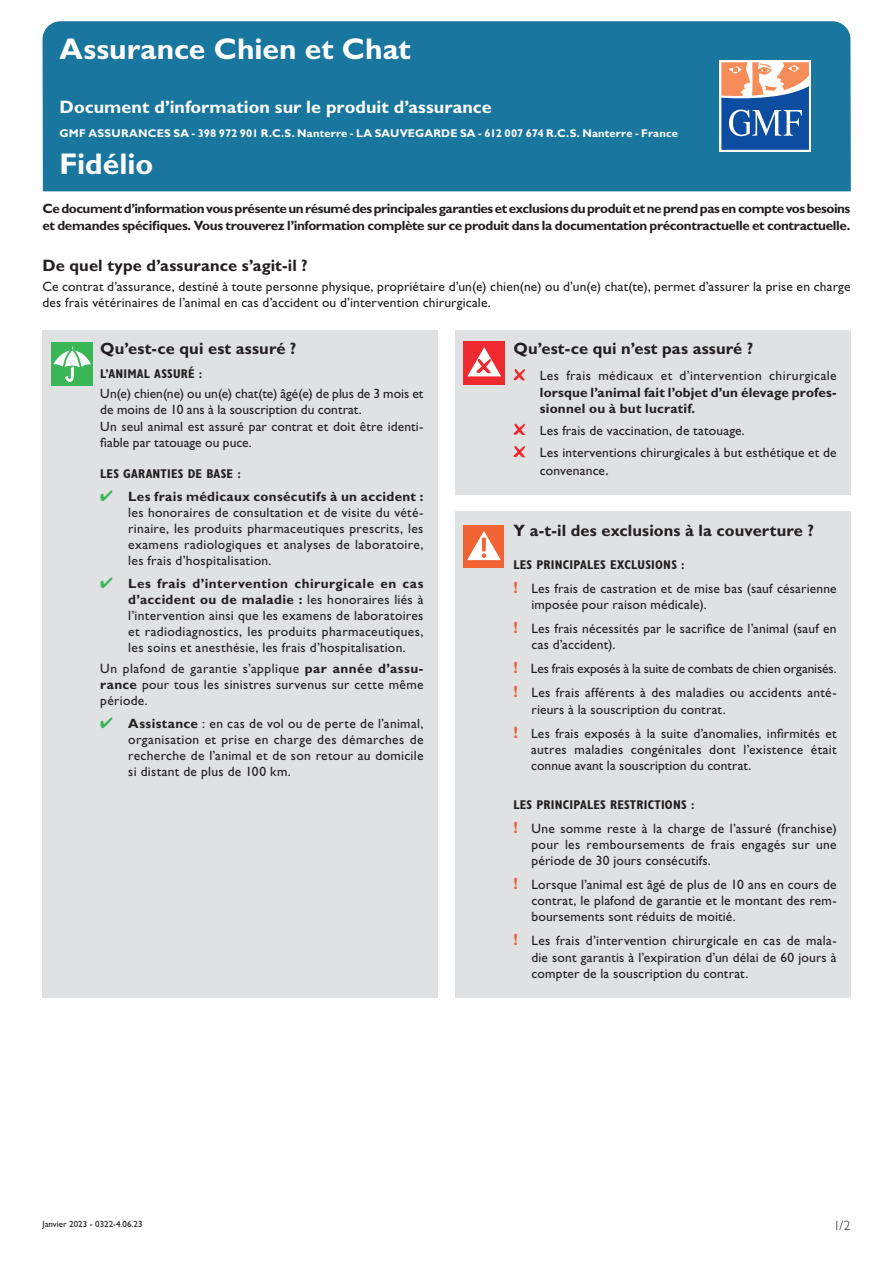
<style>
.page{position:relative;width:893px;height:1263px;background:#fff}
.page>*{position:absolute;margin:0;border:0;box-sizing:border-box;transform-origin:0 0}
.t1{font:700 30px "Gill Sans Std";color:#fff}
.t2{font:700 18px "Gill Sans Std";color:#fff}
.t3{font:700 16.5px "Gill Sans Std";letter-spacing:.01em;color:#231f20}
.t4{font:13.5px/16.2px "Gill Sans Std";letter-spacing:.015em;color:#231f20}
.t5{font:700 13.5px/16.2px "Gill Sans Std";letter-spacing:-.025em;color:#231f20}
.t6{font:700 13.5px/16.2px "Gill Sans Std";letter-spacing:.01em;color:#231f20}
.t7{font:300 13.5px "Gill Sans Std";color:#231f20}
.t8{font:700 condensed 12.75px "Gill Sans Std";letter-spacing:.015em;color:#231f20}
.t9{font:700 11.25px "Gill Sans Std";letter-spacing:.015em;color:#fff}
.t10{font:9px "Gill Sans Std";color:#231f20}
.s1{color:#3ab557}
.s2{font-weight:700}
.s3{font-size:15px}
.s4{font-weight:700;font-size:16.5px;color:#f16232}
</style>
<div class="page">
<div style="left:43px;top:21px;width:808px;height:170px;background:#19769e"></div>
<div style="left:43px;top:330px;width:395px;height:667px;background:#e0e1e3"></div>
<div style="left:51px;top:343px;width:41px;height:43px;background:#3bb657"></div>
<svg style="left:53px;top:346px;width:38px;height:36px"></svg>
<div style="left:455px;top:330px;width:395px;height:164px;background:#e0e1e3"></div>
<div style="left:455px;top:511px;width:395px;height:486px;background:#e0e1e3"></div>
<svg style="left:513px;top:369px;width:12px;height:11px"></svg>
<svg style="left:513px;top:424px;width:12px;height:11px"></svg>
<svg style="left:513px;top:446px;width:12px;height:11px"></svg>
<div style="left:464px;top:341px;width:41px;height:44px;background:#ee2a30"></div>
<svg style="left:467px;top:347px;width:34px;height:29px"></svg>
<div style="left:463px;top:525px;width:41px;height:43px;background:#f16332"></div>
<svg style="left:467px;top:531px;width:34px;height:29px"></svg>
<div style="left:719px;top:60px;width:92px;height:92px;background:#fff"></div>
<svg style="left:721px;top:62px;width:88px;height:88px"></svg>
<h1 class="t1" style="left:60px;top:31px;width:353px">Assurance Chien et Chat</h1>
<h2 class="t2" style="left:60px;top:96px;width:434px">Document d’information sur le produit d’assurance</h2>
<p class="t9" style="left:60px;top:126px;width:620px">GMF ASSURANCES SA - 398 972 901 R.C.S. Nanterre - LA SAUVEGARDE SA - 612 007 674 R.C.S. Nanterre - France</p>
<h1 class="t1" style="left:60px;top:146px;width:95px">Fidélio</h1>
<p class="t5" style="left:43px;top:201px;width:809px">Ce document d’information vous présente un résumé des principales garanties et exclusions du produit et ne prend pas en compte vos besoins et demandes spécifiques. Vous trouverez l’information complète sur ce produit dans la documentation précontractuelle et contractuelle.</p>
<p class="t3" style="left:43px;top:255px;width:267px">De quel type d’assurance s’agit-il ?</p>
<p class="t4" style="left:43px;top:278px;width:809px">Ce contrat d’assurance, destiné à toute personne physique, propriétaire d’un(e) chien(ne) ou d’un(e) chat(te), permet d’assurer la prise en charge des frais vétérinaires de l’animal en cas d’accident ou d’intervention chirurgicale.</p>
<p class="t3" style="left:100px;top:339px;width:198px">Qu’est-ce qui est assuré ?</p>
<p class="t8" style="left:100px;top:366px;width:104px">L’ANIMAL ASSURÉ :</p>
<p class="t4" style="left:100px;top:386px;width:325px">Un(e) chien(ne) ou un(e) chat(te) âgé(e) de plus de 3 mois et de moins de 10 ans à la souscription du contrat.<br>Un seul animal est assuré par contrat et doit être identi&shy;fiable par tatouage ou puce.</p>
<p class="t8" style="left:100px;top:466px;width:142px">LES GARANTIES DE BASE :</p>
<p class="t4" style="left:128px;top:488px;width:297px;text-align:justify;text-indent:-28px"><span class="s1">✔</span> <span class="s2">Les frais médicaux consécutifs à un accident : </span>les honoraires de consultation et de visite du vété&shy;rinaire, les produits pharmaceutiques prescrits, les examens radiologiques et analyses de laboratoire, les frais d’hospitalisation.</p>
<p class="t4" style="left:128px;top:575px;width:297px;text-align:justify;text-indent:-28px"><span class="s1">✔</span> <span class="s2">Les frais d’intervention chirurgicale en cas d’accident ou de maladie :</span> les honoraires liés à l’intervention ainsi que les examens de laboratoires et radiodiagnostics, les produits pharmaceutiques, les soins et anesthésie, les frais d’hospitalisation.</p>
<p class="t4" style="left:100px;top:660px;width:325px;text-align:justify">Un plafond de garantie s’applique <span class="s2">par année d’assu&shy;rance</span> pour tous les sinistres survenus sur cette même période.</p>
<p class="t4" style="left:128px;top:715px;width:297px;text-align:justify;text-indent:-28px"><span class="s1">✔</span> <span class="s2">Assistance</span> : en cas de vol ou de perte de l’animal, organisation et prise en charge des démarches de recherche de l’animal et de son retour au domicile si distant de plus de 100 km.</p>
<p class="t3" style="left:513px;top:339px;width:241px">Qu’est-ce qui n’est pas assuré ?</p>
<p class="t4" style="left:540px;top:368px;width:298px">Les frais médicaux et d’intervention chirurgicale</p>
<p class="t6" style="left:540px;top:384px;width:298px">lorsque l’animal fait l’objet d’un élevage profes&shy;sionnel ou à but lucratif.</p>
<p class="t4" style="left:540px;top:419px;width:298px;line-height:22.2px">Les frais de vaccination, de tatouage.<br>Les interventions chirurgicales à but esthétique et de</p>
<p class="t4" style="left:540px;top:463px;width:70px">convenance<span class="s3">.</span></p>
<p class="t3" style="left:513px;top:521px;width:302px">Y a-t-il des exclusions à la couverture ?</p>
<p class="t8" style="left:513px;top:557px;width:173px">LES PRINCIPALES EXCLUSIONS :</p>
<p class="t4" style="left:531px;top:580px;width:307px;text-indent:-18px"><span class="s4">!</span> Les frais de castration et de mise bas (sauf césarienne imposée pour raison médicale).</p>
<p class="t4" style="left:531px;top:620px;width:307px;text-indent:-18px"><span class="s4">!</span> Les frais nécessités par le sacrifice de l’animal (sauf en cas d’accident).</p>
<p class="t4" style="left:513px;top:657px;width:325px;line-height:24px"><span class="s4">!</span> Les frais exposés à la suite de combats de chien organisés. <span class="s4">!</span> Les frais afférents à des maladies ou accidents anté-</p>
<p class="t4" style="left:513px;top:697px;width:325px;line-height:24px;text-indent:18px">rieurs à la souscription du contrat.<br><span class="s4">!</span> Les frais exposés à la suite d’anomalies, infirmités et</p>
<p class="t4" style="left:531px;top:741px;width:307px">autres maladies congénitales dont l’existence était connue avant la souscription du contrat.</p>
<p class="t8" style="left:513px;top:797px;width:182px">LES PRINCIPALES RESTRICTIONS :</p>
<p class="t4" style="left:531px;top:820px;width:307px;text-align:justify;text-indent:-18px"><span class="s4">!</span> Une somme reste à la charge de l’assuré (franchise) pour les remboursements de frais engagés sur une période de 30 jours consécutifs.</p>
<p class="t4" style="left:531px;top:876px;width:307px;text-align:justify;text-indent:-18px"><span class="s4">!</span> Lorsque l’animal est âgé de plus de 10 ans en cours de contrat, le plafond de garantie et le montant des rem&shy;boursements sont réduits de moitié.</p>
<p class="t4" style="left:531px;top:933px;width:307px;text-align:justify;text-indent:-18px"><span class="s4">!</span> Les frais d’intervention chirurgicale en cas de mala&shy;die sont garantis à l’expiration d’un délai de 60 jours à compter de la souscription du contrat.</p>
<p class="t10" style="left:43px;top:1218px;width:102px">Janvier 2023 - 0322-4.06.23</p>
<p class="t7" style="left:833px;top:1217px;width:18px">1/2</p>
</div>
